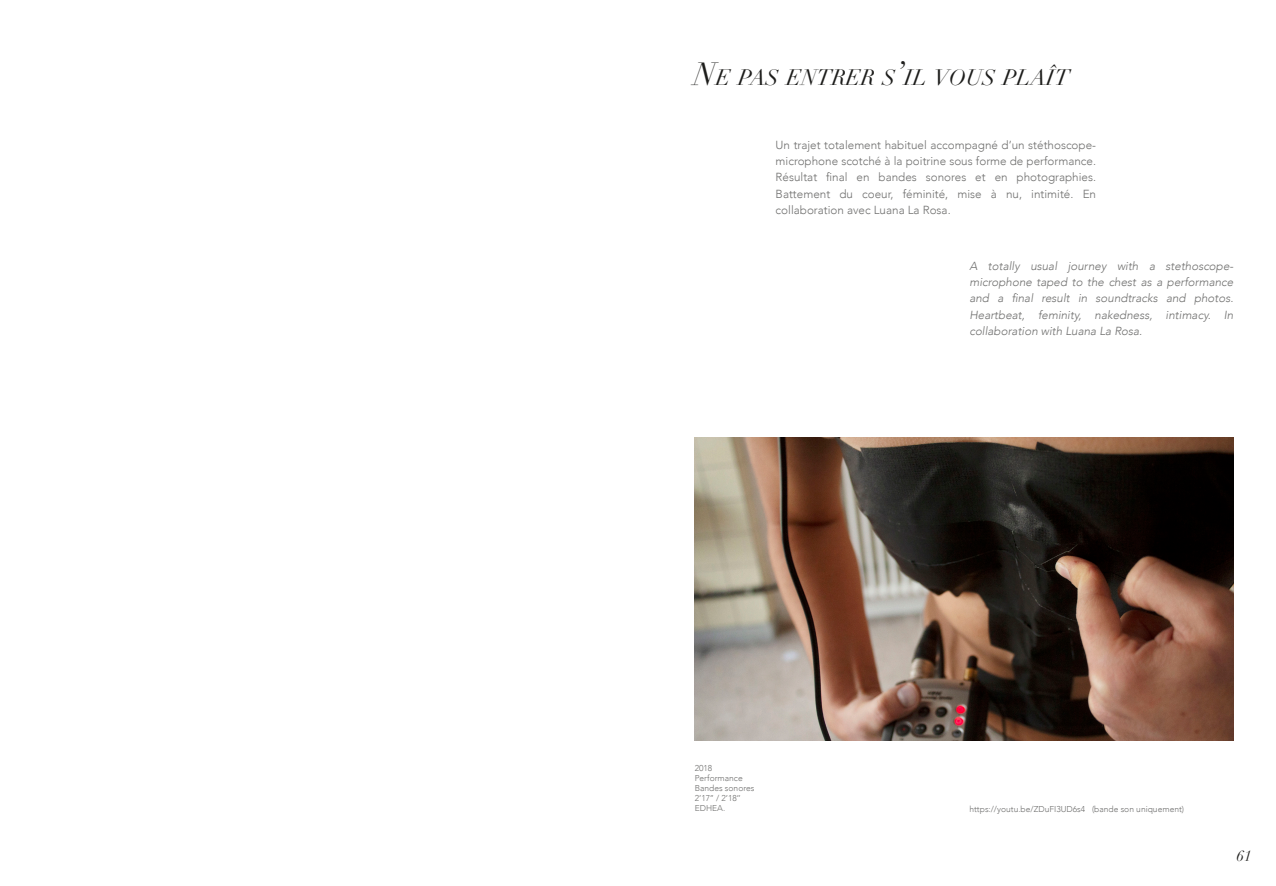
<style>
.page{position:relative;width:1276px;height:886px;background:#fff}
.page>*{position:absolute;margin:0;border:0;box-sizing:border-box;transform-origin:0 0}
.t1{font:italic 21.88px "Didot";color:#1d1d1b}
.t2{font:italic 15px "Didot LT Std";color:#1d1d1b}
.t3{font:300 11.75px/16.2px "Avenir";color:#70706f;text-align:justify}
.t4{font:italic 300 11.75px/16.2px "Avenir";color:#70706f;text-align:justify}
.t5{font:300 8.5px/10px "Avenir";color:#70706f}
.s1{font-size:31.25px}
</style>
<div class="page">
<img style="left:694px;top:438px;width:539px;height:302px">
<h1 class="t1" style="left:694px;top:64px;width:377px"><span class="s1">N</span>E PAS ENTRER S<span class="s1">’</span>IL VOUS PLAÎT</h1>
<p class="t3" style="left:775px;top:137px;width:322px">Un trajet totalement habituel accompagné d’un stéthoscope&shy;microphone scotché à la poitrine sous forme de performance.<br>Résultat final en bandes sonores et en photographies.<br>Battement du coeur, féminité, mise à nu, intimité. En collaboration avec Luana La Rosa.</p>
<p class="t5" style="left:694px;top:763px;width:61px">2018<br>Performance<br>Bandes sonores<br>2’17’’ / 2’18’’<br>EDHEA.</p>
<p class="t4" style="left:969px;top:258px;width:265px">A totally usual journey with a stethoscope&shy;microphone taped to the chest as a performance and a final result in soundtracks and photos.<br>Heartbeat, feminity, nakedness, intimacy. In collaboration with Luana La Rosa.</p>
<p class="t5" style="left:969px;top:804px;width:216px">https://youtu.be/ZDuFI3UD6s4 (bande son uniquement)</p>
<p class="t2" style="left:1236px;top:847px;width:16px">61</p>
</div>
